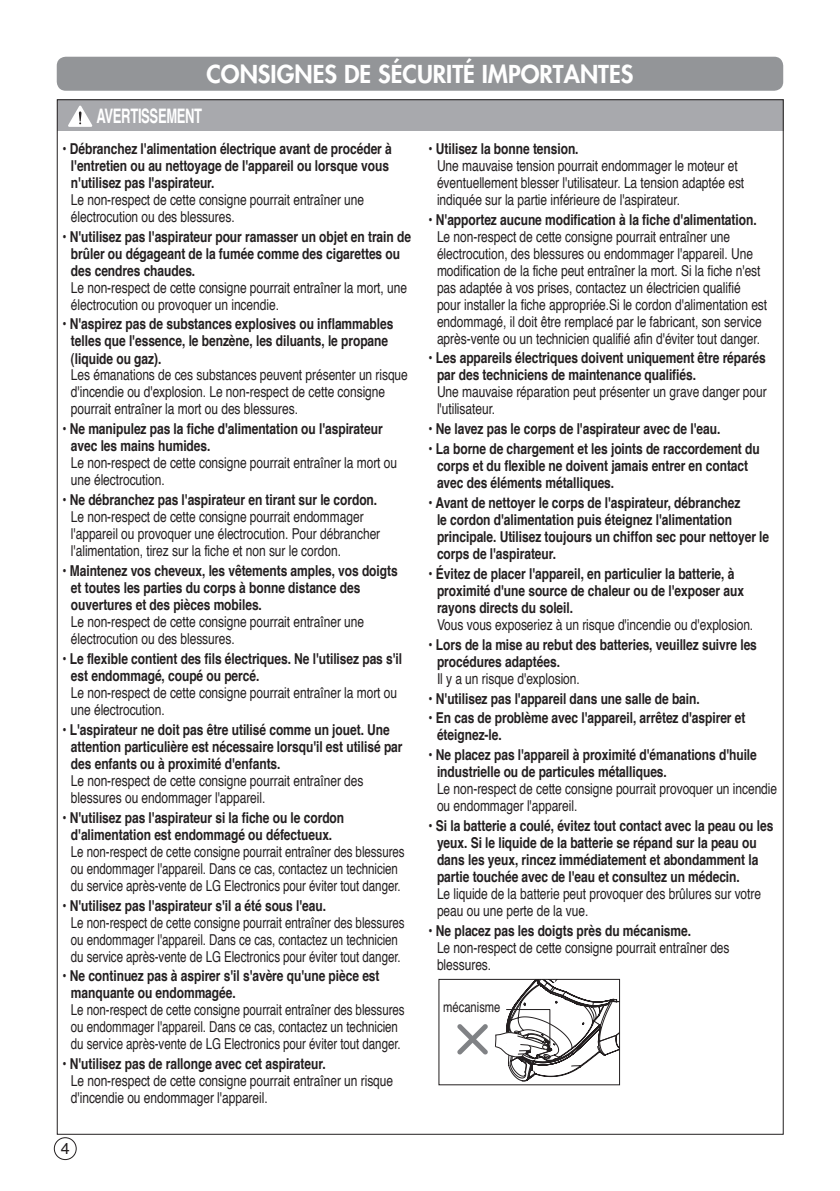
<style>
.page{position:relative;width:840px;height:1191px;background:#fff}
.page>*{position:absolute;margin:0;border:0;box-sizing:border-box;transform-origin:0 0}
.t1{font:800 24px "Futura";color:#fff}
.t2{font:700 20px "Helvetica";letter-spacing:-.025em;color:#fff;scale:.65 1}
.t3{font:16px "Helvetica";color:#231f20}
.t4{font:700 15px/17px "Helvetica";letter-spacing:-.005em;color:#231f20;scale:.8 1}
.t5{font:15px/17px "Helvetica";letter-spacing:-.005em;color:#231f20;scale:.8 1}
.t6{font:15px/17px "Helvetica";letter-spacing:-.005em;color:#231f20;scale:.77 1}
.t7{font:14px "Helvetica";color:#231f20;scale:.8 1}
</style>
<div class="page">
<div style="left:54px;top:1137px;width:23px;height:23px;border:1px solid #231f20;border-radius:50%"></div>
<div style="left:57px;top:99px;width:726px;height:31px;background:#a8a9ad"></div>
<svg style="left:68px;top:106px;width:24px;height:21px"></svg>
<div style="left:57px;top:57px;width:725px;height:34px;background:#939598;border-radius:9px"></div>
<svg style="left:457px;top:1024px;width:30px;height:30px"></svg>
<svg style="left:495px;top:981px;width:122px;height:100px"></svg>
<div style="left:438px;top:979px;width:181px;height:106px;border:1px solid #231f20"></div>
<h1 class="t1" style="left:206px;top:58px;width:428px">CONSIGNES DE SÉCURITÉ IMPORTANTES</h1>
<h2 class="t2" style="left:96px;top:98px;width:164px">AVERTISSEMENT</h2>
<p class="t4" style="left:71px;top:139px;width:402px;text-indent:-9px">• Débranchez l'alimentation électrique avant de procéder à l'entretien ou au nettoyage de l'appareil ou lorsque vous n'utilisez pas l'aspirateur.</p>
<p class="t5" style="left:71px;top:191px;width:368px">Le non-respect de cette consigne pourrait entraîner une électrocution ou des blessures.</p>
<p class="t4" style="left:71px;top:227px;width:426px;text-indent:-9px">• N'utilisez pas l'aspirateur pour ramasser un objet en train de brûler ou dégageant de la fumée comme des cigarettes ou des cendres chaudes.</p>
<p class="t5" style="left:71px;top:278px;width:421px">Le non-respect de cette consigne pourrait entraîner la mort, une électrocution ou provoquer un incendie.</p>
<p class="t4" style="left:71px;top:315px;width:404px;text-indent:-9px">• N'aspirez pas de substances explosives ou inflammables telles que l'essence, le benzène, les diluants, le propane (liquide ou gaz).</p>
<p class="t5" style="left:71px;top:366px;width:422px">Les émanations de ces substances peuvent présenter un risque d'incendie ou d'explosion. Le non-respect de cette consigne pourrait entraîner la mort ou des blessures.</p>
<p class="t4" style="left:71px;top:420px;width:391px;text-indent:-9px">• Ne manipulez pas la fiche d'alimentation ou l'aspirateur avec les mains humides.</p>
<p class="t5" style="left:71px;top:454px;width:409px">Le non-respect de cette consigne pourrait entraîner la mort ou une électrocution.</p>
<p class="t4" style="left:62px;top:490px;width:395px">• Ne débranchez pas l'aspirateur en tirant sur le cordon.</p>
<p class="t5" style="left:71px;top:508px;width:388px">Le non-respect de cette consigne pourrait endommager l'appareil ou provoquer une électrocution. Pour débrancher l'alimentation, tirez sur la fiche et non sur le cordon.</p>
<p class="t4" style="left:71px;top:561px;width:410px;text-indent:-9px">• Maintenez vos cheveux, les vêtements amples, vos doigts et toutes les parties du corps à bonne distance des ouvertures et des pièces mobiles.</p>
<p class="t5" style="left:71px;top:613px;width:368px">Le non-respect de cette consigne pourrait entraîner une électrocution ou des blessures.</p>
<p class="t4" style="left:71px;top:649px;width:415px;text-indent:-9px">• Le flexible contient des fils électriques. Ne l'utilisez pas s'il est endommagé, coupé ou percé.</p>
<p class="t5" style="left:71px;top:683px;width:409px">Le non-respect de cette consigne pourrait entraîner la mort ou une électrocution.</p>
<p class="t4" style="left:71px;top:720px;width:416px;text-indent:-9px">• L'aspirateur ne doit pas être utilisé comme un jouet. Une attention particulière est nécessaire lorsqu'il est utilisé par des enfants ou à proximité d'enfants.</p>
<p class="t5" style="left:71px;top:771px;width:367px">Le non-respect de cette consigne pourrait entraîner des blessures ou endommager l'appareil.</p>
<p class="t4" style="left:62px;top:808px;width:353px;text-align:center">• N'utilisez pas l'aspirateur si la fiche ou le cordon d'alimentation est endommagé ou défectueux.</p>
<p class="t6" style="left:71px;top:842px;width:434px">Le non-respect de cette consigne pourrait entraîner des blessures ou endommager l'appareil. Dans ce cas, contactez un technicien du service après-vente de LG Electronics pour éviter tout danger.</p>
<p class="t4" style="left:62px;top:896px;width:331px">• N'utilisez pas l'aspirateur s'il a été sous l'eau.</p>
<p class="t6" style="left:71px;top:913px;width:434px">Le non-respect de cette consigne pourrait entraîner des blessures ou endommager l'appareil. Dans ce cas, contactez un technicien du service après-vente de LG Electronics pour éviter tout danger.</p>
<p class="t4" style="left:71px;top:967px;width:387px;text-indent:-9px">• Ne continuez pas à aspirer s'il s'avère qu'une pièce est manquante ou endommagée.</p>
<p class="t6" style="left:71px;top:1001px;width:434px">Le non-respect de cette consigne pourrait entraîner des blessures ou endommager l'appareil. Dans ce cas, contactez un technicien du service après-vente de LG Electronics pour éviter tout danger.</p>
<p class="t4" style="left:62px;top:1054px;width:330px">• N'utilisez pas de rallonge avec cet aspirateur.</p>
<p class="t5" style="left:71px;top:1072px;width:404px">Le non-respect de cette consigne pourrait entraîner un risque d'incendie ou endommager l'appareil.</p>
<p class="t3" style="left:61px;top:1135px;width:10px">4</p>
<p class="t4" style="left:428px;top:139px;width:189px">• Utilisez la bonne tension.</p>
<p class="t5" style="left:437px;top:157px;width:385px">Une mauvaise tension pourrait endommager le moteur et éventuellement blesser l'utilisateur. La tension adaptée est indiquée sur la partie inférieure de l'aspirateur.</p>
<p class="t4" style="left:428px;top:210px;width:411px">• N'apportez aucune modification à la fiche d'alimentation.</p>
<p class="t5" style="left:437px;top:227px;width:414px">Le non-respect de cette consigne pourrait entraîner une électrocution, des blessures ou endommager l'appareil. Une modification de la fiche peut entraîner la mort. Si la fiche n'est pas adaptée à vos prises, contactez un électricien qualifié pour installer la fiche appropriée.Si le cordon d'alimentation est endommagé, il doit être remplacé par le fabricant, son service après-vente ou un technicien qualifié afin d'éviter tout danger.</p>
<p class="t4" style="left:437px;top:349px;width:412px;text-indent:-9px">• Les appareils électriques doivent uniquement être réparés par des techniciens de maintenance qualifiés.</p>
<p class="t5" style="left:437px;top:383px;width:413px">Une mauvaise réparation peut présenter un grave danger pour l'utilisateur.</p>
<p class="t4" style="left:428px;top:420px;width:366px">• Ne lavez pas le corps de l'aspirateur avec de l'eau.</p>
<p class="t4" style="left:437px;top:439px;width:405px;text-indent:-9px">• La borne de chargement et les joints de raccordement du corps et du flexible ne doivent jamais entrer en contact avec des éléments métalliques.</p>
<p class="t4" style="left:437px;top:493px;width:416px;text-indent:-9px">• Avant de nettoyer le corps de l'aspirateur, débranchez<br>le cordon d'alimentation puis éteignez l'alimentation principale. Utilisez toujours un chiffon sec pour nettoyer le corps de l'aspirateur.</p>
<p class="t4" style="left:437px;top:564px;width:385px;text-indent:-9px">• Évitez de placer l'appareil, en particulier la batterie, à proximité d'une source de chaleur ou de l'exposer aux rayons directs du soleil.</p>
<p class="t5" style="left:437px;top:615px;width:396px">Vous vous exposeriez à un risque d'incendie ou d'explosion.</p>
<p class="t4" style="left:437px;top:635px;width:401px;text-indent:-9px">• Lors de la mise au rebut des batteries, veuillez suivre les procédures adaptées.</p>
<p class="t5" style="left:437px;top:669px;width:180px">Il y a un risque d'explosion.</p>
<p class="t4" style="left:428px;top:689px;width:340px">• N'utilisez pas l'appareil dans une salle de bain.</p>
<p class="t4" style="left:437px;top:709px;width:387px;text-indent:-9px">• En cas de problème avec l'appareil, arrêtez d'aspirer et éteignez-le.</p>
<p class="t4" style="left:437px;top:745px;width:401px;text-indent:-9px">• Ne placez pas l'appareil à proximité d'émanations d'huile industrielle ou de particules métalliques.</p>
<p class="t5" style="left:437px;top:780px;width:426px">Le non-respect de cette consigne pourrait provoquer un incendie ou endommager l'appareil.</p>
<p class="t4" style="left:437px;top:816px;width:421px;text-indent:-9px">• Si la batterie a coulé, évitez tout contact avec la peau ou les yeux. Si le liquide de la batterie se répand sur la peau ou dans les yeux, rincez immédiatement et abondamment la partie touchée avec de l'eau et consultez un médecin.</p>
<p class="t5" style="left:437px;top:884px;width:406px">Le liquide de la batterie peut provoquer des brûlures sur votre peau ou une perte de la vue.</p>
<p class="t4" style="left:428px;top:921px;width:329px">• Ne placez pas les doigts près du mécanisme.</p>
<p class="t5" style="left:437px;top:938px;width:367px">Le non-respect de cette consigne pourrait entraîner des blessures.</p>
<p class="t7" style="left:443px;top:995px;width:73px">mécanisme</p>
</div>
